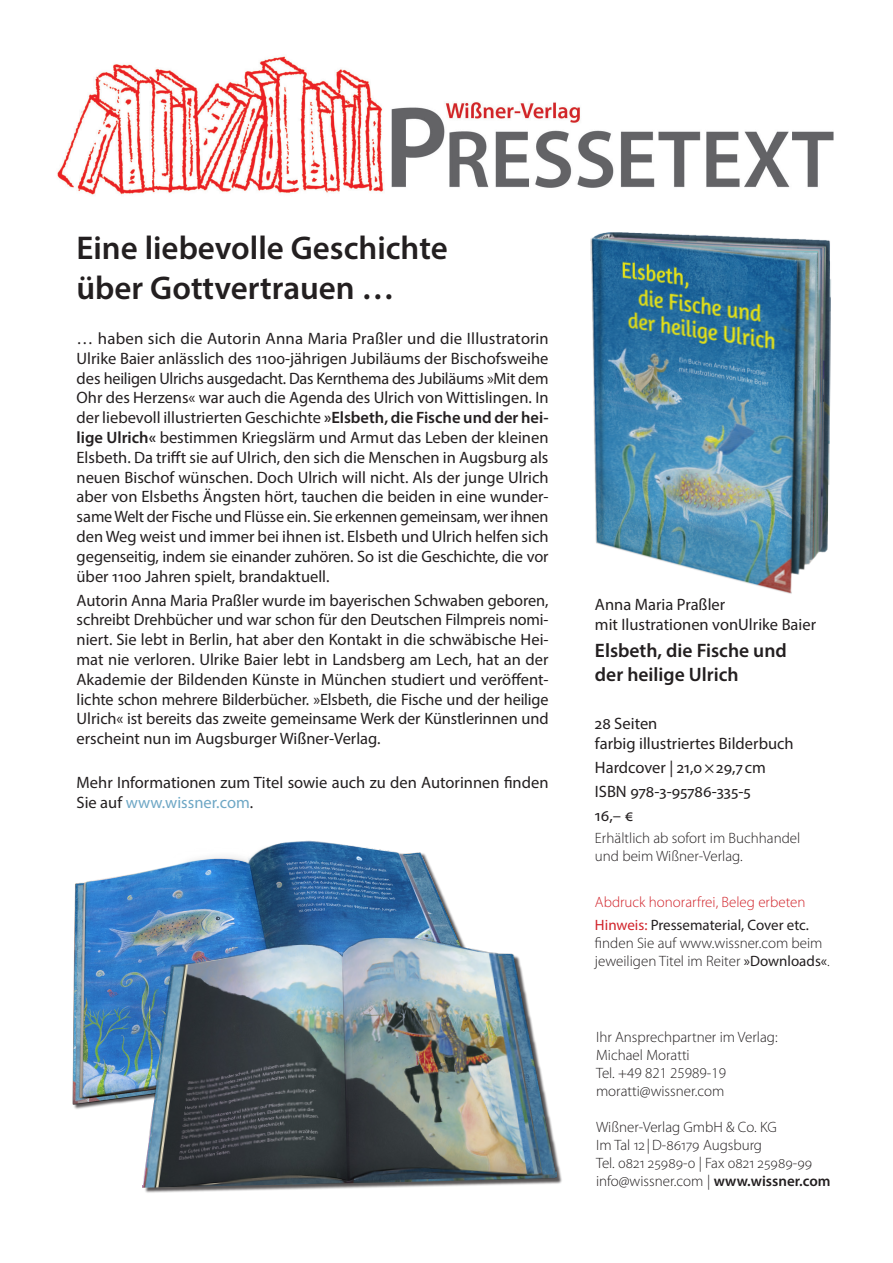
<style>
.page{position:relative;width:893px;height:1263px;background:#fff}
.page>*{position:absolute;margin:0;border:0;box-sizing:border-box;transform-origin:0 0}
.Überschrift{font:600 33px/39.6px "Myriad Pro";color:#231f20}
.t1{font:600 19.5px/23.4px "Myriad Pro";color:#231f20}
.t2{font:16.5px/19.8px "Myriad Pro";color:#231f20}
.Verlagsinfos{font:300 15px/18px "Myriad Pro";color:#231f20}
.Verlagsinfos-2{font:300 15px "Myriad Pro";color:#d1232a}
.s1{font-weight:600}
.s2{color:#6ea7c5}
.s3{font-weight:400;color:#d1232a}
.s4{font-weight:400}
</style>
<div class="page">
<img style="left:57px;top:56px;width:777px;height:139px">
<img style="left:72px;top:840px;width:388px;height:269px">
<div style="left:144px;top:939px;width:418px;height:254px;background:#231f20;opacity:.75"></div>
<img style="left:137px;top:934px;width:420px;height:254px">
<img style="left:590px;top:232px;width:241px;height:362px">
<p class="Überschrift" style="left:77px;top:227px;width:373px">Eine liebevolle Geschichte über Gottvertrauen …</p>
<p class="t2" style="left:77px;top:328px;width:474px;text-align:justify">… haben sich die Autorin Anna Maria Praßler und die Illustratorin Ulrike Baier anlässlich des 1100-jährigen Jubiläums der Bischofsweihe des heiligen Ulrichs ausgedacht. Das Kernthema des Jubiläums »Mit dem Ohr des Herzens« war auch die Agenda des Ulrich von Wittislingen. In der liebevoll illustrierten Geschichte <span class="s1">»Elsbeth, die Fische und der hei&shy;lige Ulrich«</span> bestimmen Kriegslärm und Armut das Leben der kleinen Elsbeth. Da trifft sie auf Ulrich, den sich die Menschen in Augsburg als neuen Bischof wünschen. Doch Ulrich will nicht. Als der junge Ulrich aber von Elsbeths Ängsten hört, tauchen die beiden in eine wunder&shy;same Welt der Fische und Flüsse ein. Sie erkennen gemeinsam, wer ihnen den Weg weist und immer bei ihnen ist. Elsbeth und Ulrich helfen sich gegenseitig, indem sie einander zuhören. So ist die Geschichte, die vor über 1100 Jahren spielt, brandaktuell.</p>
<p class="t2" style="left:77px;top:590px;width:474px;text-align:justify">Autorin Anna Maria Praßler wurde im bayerischen Schwaben geboren, schreibt Drehbücher und war schon für den Deutschen Filmpreis nomi&shy;niert. Sie lebt in Berlin, hat aber den Kontakt in die schwäbische Hei&shy;mat nie verloren. Ulrike Baier lebt in Landsberg am Lech, hat an der Akademie der Bildenden Künste in München studiert und veröffent&shy;lichte schon mehrere Bilderbücher. »Elsbeth, die Fische und der heilige Ulrich« ist bereits das zweite gemeinsame Werk der Künstlerinnen und erscheint nun im Augsburger Wißner-Verlag.</p>
<p class="t2" style="left:77px;top:772px;width:473px">Mehr Informationen zum Titel sowie auch zu den Autorinnen finden<br>Sie auf <span class="s2">www.wissner.com</span>.</p>
<p class="t2" style="left:595px;top:594px;width:223px">Anna Maria Praßler<br>mit Ilustrationen vonUlrike Baier</p>
<p class="t1" style="left:595px;top:638px;width:193px">Elsbeth, die Fische und der heilige Ulrich</p>
<p class="t2" style="left:595px;top:713px;width:200px">28 Seiten<br>farbig illustriertes Bilderbuch</p>
<p class="t2" style="left:595px;top:757px;width:173px">Hardcover | 21,0×29,7 cm</p>
<p class="t2" style="left:595px;top:781px;width:157px">ISBN 978-3-95786-335-5</p>
<p class="t2" style="left:595px;top:805px;width:40px">16,– €</p>
<p class="Verlagsinfos" style="left:595px;top:829px;width:207px">Erhältlich ab sofort im Buchhandel und beim Wißner-Verlag.</p>
<p class="Verlagsinfos-2" style="left:595px;top:893px;width:212px">Abdruck honorarfrei, Beleg erbeten</p>
<p class="Verlagsinfos" style="left:595px;top:915px;width:236px"><span class="s3">Hinweis:</span> <span class="s4">Pressematerial, Cover etc. </span>finden Sie auf www.wissner.com beim jeweiligen Titel im Reiter <span class="s4">»Downloads«</span>.</p>
<p class="Verlagsinfos" style="left:596px;top:1028px;width:183px">Ihr Ansprechpartner im Verlag:</p>
<p class="Verlagsinfos" style="left:596px;top:1046px;width:131px">Michael Moratti<br>Tel. +49 821 25989-19 moratti@wissner.com</p>
<p class="Verlagsinfos" style="left:596px;top:1118px;width:236px">Wißner-Verlag GmbH &amp; Co. KG<br>Im Tal 12 |D-86179 Augsburg<br>Tel. 0821 25989-0 | Fax 0821 25989-99 info@wissner.com | <span class="s1">www.wissner.com</span></p>
</div>
